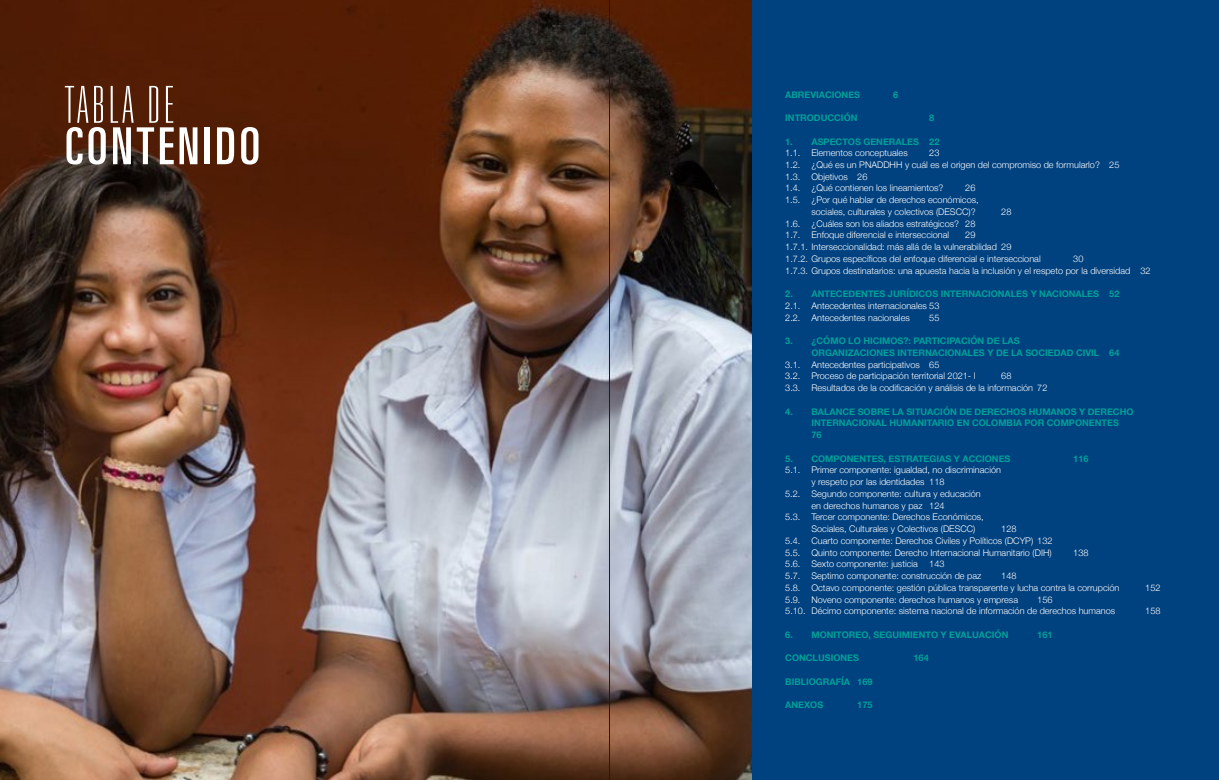
<style>
.page{position:relative;width:1219px;height:780px;background:#fff}
.page>*{position:absolute;margin:0;border:0;box-sizing:border-box;transform-origin:0 0}
.t1{font:ultra-condensed 51px "Univers LT Std";letter-spacing:.07em;color:#fff}
.t2{font:100 ultra-condensed 51px "Univers LT Std";letter-spacing:.085em;color:#fff}
.t3{font:300 9.1px/11.7px "Helvetica Neue";color:#fff}
.t4{font:700 9.1px/11.7px "Helvetica Neue";color:#00a198}
</style>
<div class="page">
<div style="left:719px;top:0;width:500px;height:780px;background:#004180"></div>
<img style="left:0;top:0;width:751px;height:780px">
<hr style="left:609px;top:0;width:1px;height:780px;background:#1d1d1b">
<h1 class="t2" style="left:65px;top:79px;width:110px">TABLA DE</h1>
<h1 class="t1" style="left:65px;top:117px;width:197px">CONTENIDO</h1>
<p class="t4" style="left:785px;top:89px;width:76px">ABREVIACIONES</p>
<p class="t4" style="left:893px;top:89px;width:7px">6</p>
<p class="t4" style="left:785px;top:112px;width:74px">INTRODUCCIÓN</p>
<p class="t4" style="left:929px;top:112px;width:7px">8</p>
<p class="t4" style="left:785px;top:136px;width:156px">1. ASPECTOS GENERALES 22</p>
<p class="t3" style="left:785px;top:146px;width:124px">1.1. Elementos conceptuales</p>
<p class="t3" style="left:785px;top:146px;width:336px;text-indent:144px">23<br>1.2. ¿Qué es un PNADDHH y cuál es el origen del compromiso de formularlo? 25<br>1.3. Objetivos 26<br>1.4. ¿Qué contienen los lineamientos?</p>
<p class="t3" style="left:965px;top:182px;width:12px">26</p>
<p class="t3" style="left:785px;top:193px;width:195px">1.5. ¿Por qué hablar de derechos económicos,</p>
<p class="t3" style="left:811px;top:205px;width:166px">sociales, culturales y colectivos (DESCC)?</p>
<p class="t3" style="left:1001px;top:205px;width:12px">28</p>
<p class="t3" style="left:785px;top:217px;width:192px">1.6. ¿Cuáles son los aliados estratégicos? 28<br>1.7. Enfoque diferencial e interseccional</p>
<p class="t3" style="left:785px;top:229px;width:257px;text-indent:180px">29<br>1.7.1. Interseccionalidad: más allá de la vulnerabilidad 29<br>1.7.2. Grupos específicos del enfoque diferencial e interseccional</p>
<p class="t3" style="left:785px;top:252px;width:367px;text-indent:288px">30<br>1.7.3. Grupos destinatarios: una apuesta hacia la inclusión y el respeto por la diversidad 32</p>
<p class="t4" style="left:785px;top:288px;width:336px">2. ANTECEDENTES JURÍDICOS INTERNACIONALES Y NACIONALES 52</p>
<p class="t3" style="left:785px;top:299px;width:156px">2.1. Antecedentes internacionales 53<br>2.2. Antecedentes nacionales</p>
<p class="t3" style="left:929px;top:311px;width:12px">55</p>
<p class="t4" style="left:811px;top:335px;width:309px;text-indent:-26px">3. ¿CÓMO LO HICIMOS?: PARTICIPACIÓN DE LAS<br>ORGANIZACIONES INTERNACIONALES Y DE LA SOCIEDAD CIVIL 64</p>
<p class="t3" style="left:785px;top:358px;width:192px">3.1. Antecedentes participativos 65<br>3.2. Proceso de participación territorial 2021- I</p>
<p class="t3" style="left:785px;top:369px;width:264px;text-indent:216px">68<br>3.3. Resultados de la codificación y análisis de la información 72</p>
<p class="t4" style="left:811px;top:406px;width:324px;text-indent:-26px">4. BALANCE SOBRE LA SITUACIÓN DE DERECHOS HUMANOS Y DERECHO<br>INTERNACIONAL HUMANITARIO EN COLOMBIA POR COMPONENTES<br>76</p>
<p class="t4" style="left:785px;top:452px;width:227px">5. COMPONENTES, ESTRATEGIAS Y ACCIONES</p>
<p class="t4" style="left:1073px;top:452px;width:17px">116</p>
<p class="t3" style="left:785px;top:463px;width:217px">5.1. Primer componente: igualdad, no discriminación</p>
<p class="t3" style="left:811px;top:475px;width:135px">y respeto por las identidades 118</p>
<p class="t3" style="left:785px;top:487px;width:197px">5.2. Segundo componente: cultura y educación</p>
<p class="t3" style="left:811px;top:499px;width:135px">en derechos humanos y paz 124</p>
<p class="t3" style="left:785px;top:510px;width:200px">5.3. Tercer componente: Derechos Económicos,</p>
<p class="t3" style="left:811px;top:522px;width:165px">Sociales, Culturales y Colectivos (DESCC)</p>
<p class="t3" style="left:785px;top:522px;width:269px;text-indent:216px">128<br>5.4. Cuarto componente: Derechos Civiles y Políticos (DCYP) 132<br>5.5. Quinto componente: Derecho Internacional Humanitario (DIH)</p>
<p class="t3" style="left:1073px;top:545px;width:17px">138</p>
<p class="t3" style="left:785px;top:557px;width:134px">5.6. Sexto componente: justicia</p>
<p class="t3" style="left:785px;top:557px;width:198px;text-indent:144px">143<br>5.7. Septimo componente: construcción de paz</p>
<p class="t3" style="left:785px;top:569px;width:336px;text-indent:216px">148<br>5.8. Octavo componente: gestión pública transparente y lucha contra la corrupción</p>
<p class="t3" style="left:1145px;top:581px;width:17px">152</p>
<p class="t3" style="left:785px;top:592px;width:234px">5.9. Noveno componente: derechos humanos y empresa</p>
<p class="t3" style="left:785px;top:592px;width:331px;text-indent:252px">156<br>5.10. Décimo componente: sistema nacional de información de derechos humanos</p>
<p class="t3" style="left:1145px;top:604px;width:17px">158</p>
<p class="t4" style="left:785px;top:629px;width:225px">6. MONITOREO, SEGUIMIENTO Y EVALUACIÓN</p>
<p class="t4" style="left:1037px;top:629px;width:17px">161</p>
<p class="t4" style="left:785px;top:652px;width:75px">CONCLUSIONES</p>
<p class="t4" style="left:913px;top:652px;width:17px">164</p>
<p class="t4" style="left:785px;top:675px;width:89px">BIBLIOGRAFÍA 169</p>
<p class="t4" style="left:785px;top:699px;width:40px">ANEXOS</p>
<p class="t4" style="left:857px;top:699px;width:17px">175</p>
</div>
